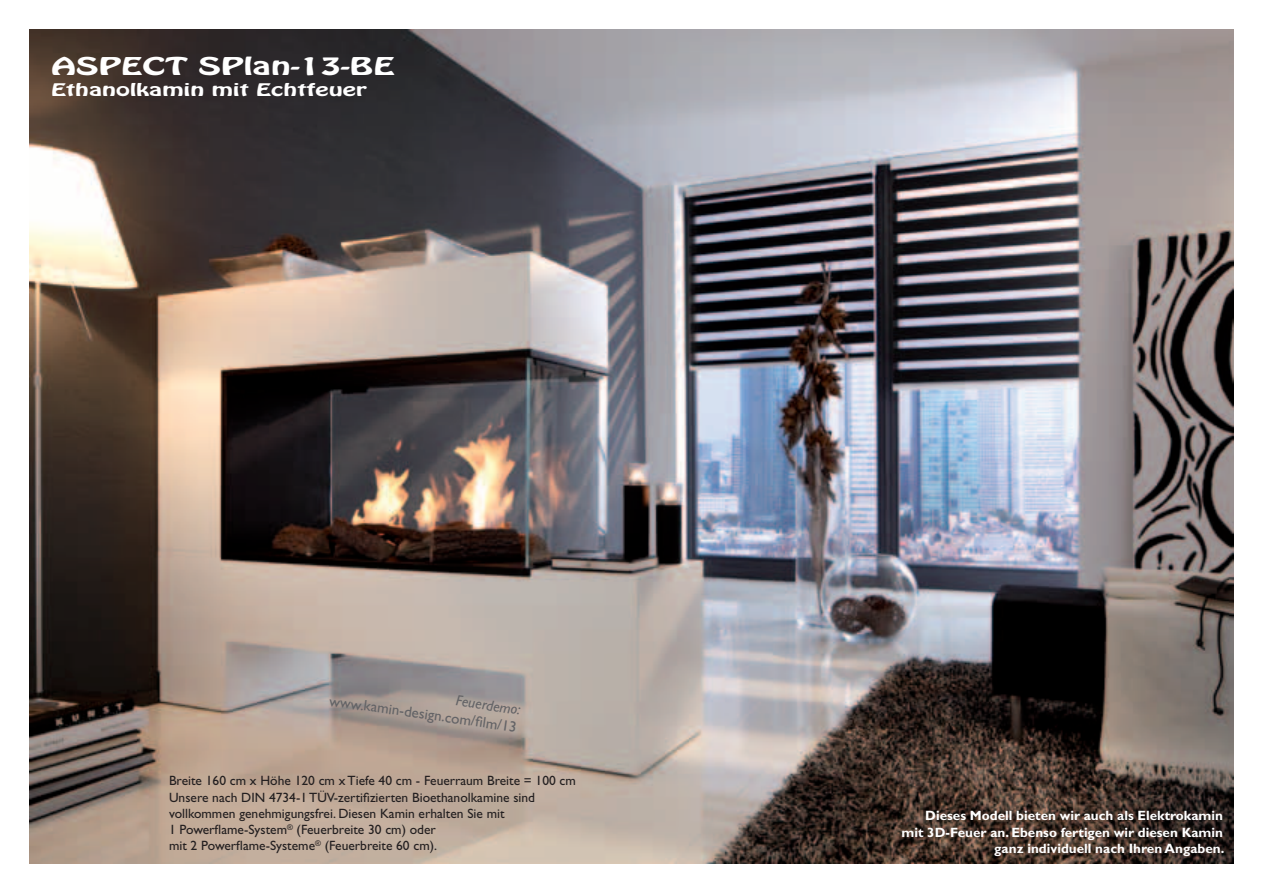
<style>
.page{position:relative;width:1263px;height:893px;background:#fff}
.page>*{position:absolute;margin:0;border:0;box-sizing:border-box;transform-origin:0 0}
.t1{font:21.6px "Hobo Std";color:#fff;scale:1.65 1}
.t2{font:15.3px "Hobo Std";color:#fff;scale:1.65 1}
.t3{font:15px "Gill Sans";color:#636366}
.t4{font:italic 15px "Gill Sans";color:#636366}
.t5{font:13.5px/16.2px "Gill Sans";color:#231f20}
.t6{font:700 13.5px/16.2px "Gill Sans";color:#fff;text-align:right}
</style>
<div class="page">
<img style="left:30px;top:30px;width:1203px;height:833px">
<h1 class="t1" style="left:51px;top:51px;width:210px">ASPECT SPlan-13-BE</h1>
<p class="t2" style="left:51px;top:79px;width:193px">Ethanolkamin mit Echtfeuer</p>
<p class="t4" style="left:457px;top:692px;width:66px;rotate:8deg">Feuerdemo:</p>
<p class="t3" style="left:331px;top:692px;width:190px;rotate:8deg">www.kamin-design.com/fi lm/13</p>
<p class="t5" style="left:169px;top:773px;width:408px">Breite 160 cm x Höhe 120 cm x Tiefe 40 cm - Feuerraum Breite = 100 cm Unsere nach DIN 4734-1 TÜV-zertifizierten Bioethanolkamine sind vollkommen genehmigungsfrei. Diesen Kamin erhalten Sie mit<br>1 Powerflame-System<sup>®</sup> (Feuerbreite 30 cm) oder<br>mit 2 Powerflame-Systeme<sup>®</sup> (Feuerbreite 60 cm).</p>
<p class="t6" style="left:901px;top:807px;width:324px">Dieses Modell bieten wir auch als Elektrokamin mit 3D-Feuer an. Ebenso fertigen wir diesen Kamin ganz individuell nach Ihren Angaben.</p>
</div>
